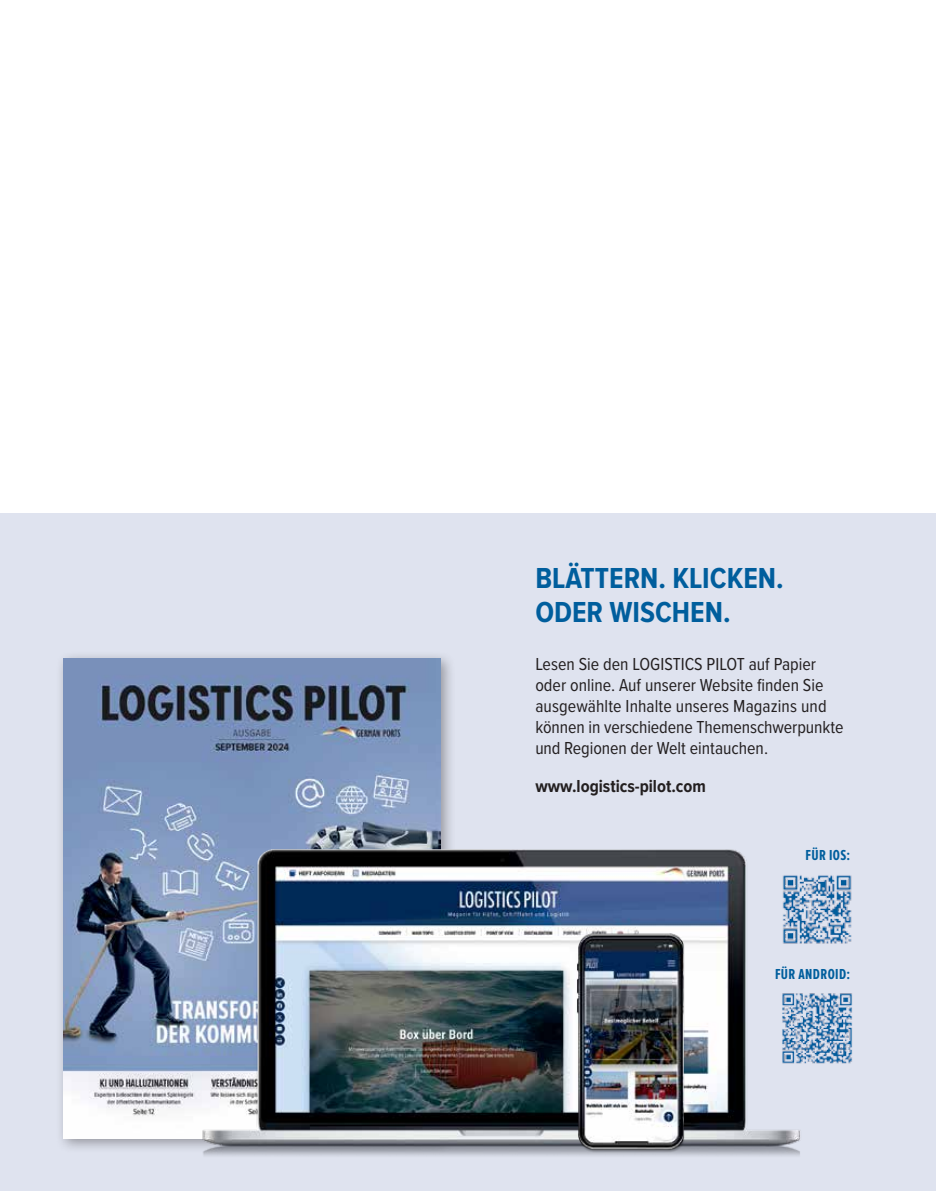
<style>
.page{position:relative;width:936px;height:1191px;background:#fff}
.page>*{position:absolute;margin:0;border:0;box-sizing:border-box;transform-origin:0 0}
.t1{font:700 30px "Proxima Nova Cond";color:#005e9d}
.t2{font:18px/21px "Proxima Nova Cond";color:#231f20}
.t3{font:700 18px "Proxima Nova Cond";color:#231f20}
.t4{font:700 15px "Proxima Nova Ex Cn";letter-spacing:.025em;color:#005e9d}
</style>
<div class="page">
<div style="left:0;top:514px;width:935px;height:677px;background:#dfe3ef"></div>
<img style="left:809px;top:875px;width:43px;height:69px">
<div style="left:56px;top:651px;width:399px;height:502px;background:#231f20;opacity:.4"></div>
<img style="left:63px;top:658px;width:377px;height:480px">
<img style="left:809px;top:993px;width:43px;height:71px">
<img style="left:181px;top:850px;width:628px;height:306px">
<img style="left:551px;top:902px;width:158px;height:254px">
<h1 class="t1" style="left:535px;top:561px;width:168px">BLÄTTERN. KLICK</h1>
<h1 class="t1" style="left:743px;top:561px;width:42px">EN.</h1>
<h1 class="t1" style="left:535px;top:595px;width:91px">ODER WISC</h1>
<h1 class="t1" style="left:672px;top:595px;width:60px">HEN.</h1>
<p class="t2" style="left:535px;top:653px;width:309px">Lesen Sie den LOGISTICS PILOT auf Papier oder online. Auf unserer Website finden Sie ausgewählte Inhalte unseres Magazins und können in verschiedene Themenschwerpunkte und Regionen der Welt eintauchen.</p>
<p class="t3" style="left:535px;top:776px;width:172px">WWW.LOGISTICS-PILOT.COM</p>
<p class="t4" style="left:805px;top:847px;width:46px">FÜR IOS:</p>
<p class="t4" style="left:775px;top:967px;width:77px">FÜR ANDROID:</p>
</div>
